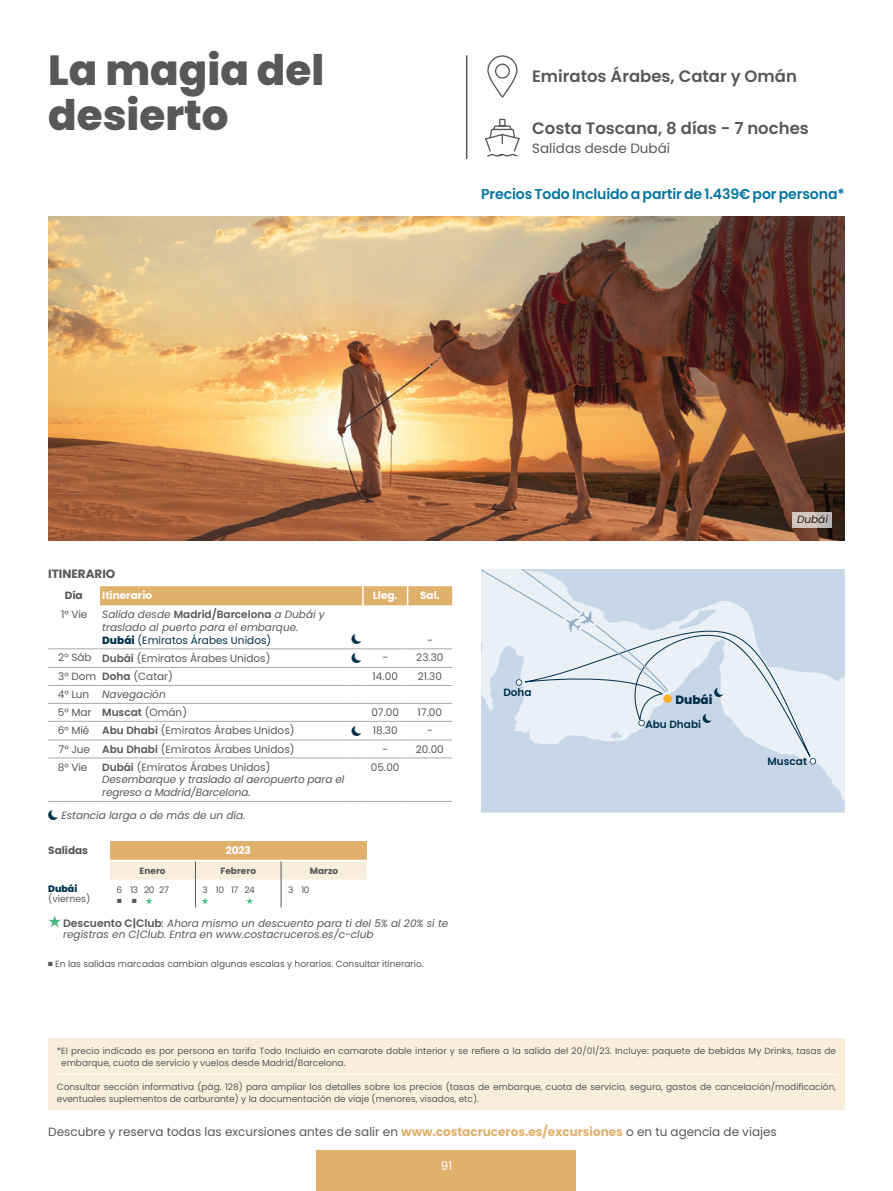
<style>
.page{position:relative;width:893px;height:1191px;background:#fff}
.page>*{position:absolute;margin:0;border:0;box-sizing:border-box;transform-origin:0 0}
.t1{font:800 42px/45px "Poppins";color:#57585a}
.t2{font:600 16.5px "Poppins";color:#57585a}
.t3{font:600 14.25px "Poppins";letter-spacing:-.01em;color:#0575a3}
.t4{font:14.25px "moonjo";color:#003049}
.t5{font:13.5px "Poppins";color:#57585a}
.t6{font:12px "Poppins";color:#57585a}
.t7{font:700 12px "Poppins";color:#57585a}
.t8{font:800 12px "Poppins";color:#003049}
.t9{font:12px "Poppins";color:#fff}
.t10{font:italic 10.5px/12.8px "Poppins";color:#57585a}
.t11{font:10.5px/18px "Poppins";color:#57585a}
.t12{font:700 10.5px "Poppins";color:#fff}
.t13{font:600 10.5px "Poppins";color:#003049}
.t14{font:700 10.5px "Poppins";color:#57585a}
.t15{font:italic 10.5px "Poppins";color:#231f20}
.t16{font:9.3px "Poppins";color:#57585a}
.t17{font:800 9.3px "Poppins";color:#003049}
.t18{font:9px/12px "Poppins";color:#57585a}
.t19{font:700 9px "Poppins";color:#57585a}
.t20{font:6px "Zapf Dingbats ITC";color:#57585a}
.s1{font-weight:600;font-style:normal}
.s2{font-weight:800;font-style:normal;color:#003049}
.s3{font-style:normal;color:#003049}
.s4{font-weight:600}
.s5{font-style:italic}
.s6{font-family:"moonjo";font-size:14.25px;color:#003049}
.s7{font-style:normal}
.s8{font-family:"moonjo";font-style:normal;font-size:14.25px;color:#003049}
.s9{color:#44b87f}
.s10{font-weight:600;font-style:normal;font-size:10.8px}
.s11{font-weight:700;color:#e0b06d}
</style>
<div class="page">
<div style="left:48px;top:1038px;width:797px;height:72px;background:#f9eedc"></div>
<hr style="left:57px;top:1074px;width:779px;height:1px;background:#fff">
<hr style="left:466px;top:55px;width:1px;height:104px;background:#57585a">
<svg style="left:487px;top:55px;width:30px;height:43px"></svg>
<svg style="left:485px;top:119px;width:35px;height:38px"></svg>
<div style="left:110px;top:841px;width:257px;height:19px;background:#e0b06d"></div>
<hr style="left:110px;top:859px;width:85px;height:2px;background:#fff">
<hr style="left:195px;top:859px;width:86px;height:2px;background:#fff">
<hr style="left:281px;top:859px;width:86px;height:2px;background:#fff">
<div style="left:99px;top:586px;width:353px;height:19px;background:#e0b06d"></div>
<hr style="left:99px;top:648px;width:251px;height:1px;background:#a8a9ad">
<svg style="left:48px;top:648px;width:51px;height:1px"></svg>
<svg style="left:350px;top:648px;width:13px;height:1px"></svg>
<hr style="left:363px;top:648px;width:45px;height:1px;background:#a8a9ad">
<hr style="left:408px;top:648px;width:44px;height:1px;background:#a8a9ad">
<hr style="left:99px;top:667px;width:251px;height:1px;background:#a8a9ad">
<svg style="left:350px;top:667px;width:13px;height:1px"></svg>
<svg style="left:48px;top:667px;width:51px;height:1px"></svg>
<hr style="left:363px;top:667px;width:45px;height:1px;background:#a8a9ad">
<hr style="left:408px;top:667px;width:44px;height:1px;background:#a8a9ad">
<hr style="left:99px;top:685px;width:251px;height:1px;background:#a8a9ad">
<svg style="left:350px;top:685px;width:13px;height:1px"></svg>
<svg style="left:48px;top:685px;width:51px;height:1px"></svg>
<hr style="left:363px;top:685px;width:45px;height:1px;background:#a8a9ad">
<hr style="left:408px;top:685px;width:44px;height:1px;background:#a8a9ad">
<hr style="left:99px;top:703px;width:251px;height:1px;background:#a8a9ad">
<svg style="left:350px;top:703px;width:13px;height:1px"></svg>
<svg style="left:48px;top:703px;width:51px;height:1px"></svg>
<hr style="left:363px;top:703px;width:45px;height:1px;background:#a8a9ad">
<hr style="left:408px;top:703px;width:44px;height:1px;background:#a8a9ad">
<hr style="left:99px;top:721px;width:251px;height:1px;background:#a8a9ad">
<svg style="left:48px;top:721px;width:51px;height:1px"></svg>
<svg style="left:350px;top:721px;width:13px;height:1px"></svg>
<hr style="left:363px;top:721px;width:45px;height:1px;background:#a8a9ad">
<hr style="left:408px;top:721px;width:44px;height:1px;background:#a8a9ad">
<hr style="left:99px;top:739px;width:251px;height:1px;background:#a8a9ad">
<svg style="left:350px;top:739px;width:13px;height:1px"></svg>
<svg style="left:48px;top:739px;width:51px;height:1px"></svg>
<hr style="left:363px;top:739px;width:45px;height:1px;background:#a8a9ad">
<hr style="left:408px;top:739px;width:44px;height:1px;background:#a8a9ad">
<hr style="left:99px;top:757px;width:251px;height:1px;background:#a8a9ad">
<svg style="left:350px;top:757px;width:13px;height:1px"></svg>
<svg style="left:48px;top:757px;width:51px;height:1px"></svg>
<hr style="left:363px;top:757px;width:45px;height:1px;background:#a8a9ad">
<hr style="left:408px;top:757px;width:44px;height:1px;background:#a8a9ad">
<svg style="left:48px;top:801px;width:51px;height:1px"></svg>
<hr style="left:99px;top:801px;width:251px;height:1px;background:#a8a9ad">
<svg style="left:350px;top:801px;width:13px;height:1px"></svg>
<hr style="left:363px;top:801px;width:45px;height:1px;background:#a8a9ad">
<hr style="left:408px;top:801px;width:44px;height:1px;background:#a8a9ad">
<svg style="left:481px;top:569px;width:364px;height:243px;background:#cbdae9"></svg>
<svg style="left:524px;top:619px;width:294px;height:154px;background:#d4e0ec"></svg>
<svg style="left:810px;top:758px;width:6px;height:6px"></svg>
<svg style="left:638px;top:720px;width:7px;height:6px"></svg>
<svg style="left:703px;top:714px;width:8px;height:9px"></svg>
<svg style="left:714px;top:688px;width:9px;height:9px"></svg>
<div style="left:663px;top:694px;width:9px;height:9px;background:#fbaf25;border-radius:50%"></div>
<svg style="left:481px;top:569px;width:188px;height:124px;background:#dae4ee"></svg>
<img style="left:48px;top:217px;width:797px;height:323px">
<svg style="left:793px;top:512px;width:39px;height:15px"></svg>
<div style="left:317px;top:1150px;width:259px;height:41px;background:#e0b06d"></div>
<svg style="left:110px;top:860px;width:257px;height:47px"></svg>
<h1 class="t1" style="left:48px;top:48px;width:278px">La magia del desierto</h1>
<h2 class="t2" style="left:532px;top:67px;width:266px">Emiratos Árabes, Catar y Omán</h2>
<h2 class="t2" style="left:532px;top:118px;width:278px">Costa Toscana, 8 días - 7 noches</h2>
<h3 class="t5" style="left:532px;top:141px;width:139px">Salidas desde Dubái</h3>
<h3 class="t3" style="left:481px;top:186px;width:365px">Precios Todo Incluido a partir de 1.439€ por persona*</h3>
<h3 class="t7" style="left:48px;top:566px;width:69px">ITINERARIO</h3>
<p class="t14" style="left:65px;top:590px;width:19px">Día</p>
<p class="t12" style="left:102px;top:590px;width:51px">Itinerario</p>
<p class="t12" style="left:373px;top:590px;width:26px">Lleg.</p>
<p class="t12" style="left:420px;top:590px;width:21px">Sal.</p>
<p class="t11" style="left:61px;top:605px;width:28px">1° Vie</p>
<p class="t10" style="left:102px;top:608px;width:224px">Salida desde <span class="s1">Madrid/Barcelona</span> a Dubái y traslado al puerto para el embarque.<br><span class="s2">Dubái</span> <span class="s3">(Emiratos Árabes Unidos)</span></p>
<h3 class="t4" style="left:352px;top:632px;width:11px">M</h3>
<p class="t11" style="left:427px;top:631px;width:7px">-</p>
<p class="t11" style="left:58px;top:649px;width:214px">2° Sáb <span class="s4">Dubái</span> (Emiratos Árabes Unidos)</p>
<h3 class="t4" style="left:352px;top:651px;width:11px">M</h3>
<p class="t11" style="left:382px;top:649px;width:7px">-</p>
<p class="t11" style="left:416px;top:649px;width:29px">23.30</p>
<p class="t11" style="left:58px;top:667px;width:116px">3° Dom <span class="s4">Doha</span> (Catar)</p>
<p class="t11" style="left:373px;top:667px;width:27px">14.00</p>
<p class="t11" style="left:418px;top:667px;width:26px">21.30</p>
<p class="t11" style="left:58px;top:685px;width:131px">4° Lun <span class="s5">Navegación<br></span>5° Mar <span class="s4">Muscat</span> (Omán)</p>
<p class="t11" style="left:371px;top:703px;width:29px">07.00</p>
<p class="t11" style="left:418px;top:703px;width:26px">17.00</p>
<p class="t11" style="left:58px;top:721px;width:238px">6° Mié <span class="s4">Abu Dhabi</span> (Emiratos Árabes Unidos)</p>
<p class="t11" style="left:352px;top:721px;width:48px"><span class="s6">M</span> 18.30</p>
<p class="t11" style="left:427px;top:721px;width:7px">-</p>
<p class="t11" style="left:59px;top:740px;width:237px">7° Jue <span class="s4">Abu Dhabi</span> (Emiratos Árabes Unidos)</p>
<p class="t11" style="left:382px;top:740px;width:7px">-</p>
<p class="t11" style="left:416px;top:740px;width:30px">20.00</p>
<p class="t11" style="left:58px;top:758px;width:31px">8° Vie</p>
<p class="t10" style="left:102px;top:760px;width:244px"><span class="s1">Dubái</span> <span class="s7">(Emiratos Árabes Unidos)<br></span>Desembarque y traslado al aeropuerto para el regreso a Madrid/Barcelona.</p>
<p class="t11" style="left:371px;top:758px;width:30px">05.00</p>
<p class="t10" style="left:48px;top:808px;width:199px"><span class="s8">M</span> Estancia larga o de más de un día.</p>
<p class="t14" style="left:48px;top:844px;width:41px">Salidas</p>
<p class="t12" style="left:226px;top:844px;width:27px">2023</p>
<p class="t19" style="left:140px;top:865px;width:28px">Enero</p>
<p class="t19" style="left:220px;top:865px;width:37px">Febrero</p>
<p class="t19" style="left:310px;top:865px;width:30px">Marzo</p>
<p class="t17" style="left:48px;top:883px;width:30px">Dubái</p>
<p class="t16" style="left:48px;top:893px;width:44px">(viernes)</p>
<p class="t18" style="left:117px;top:884px;width:54px">6 13 20 27</p>
<p class="t20" style="left:117px;top:898px;width:37px">■ ■<span class="s9">★</span></p>
<p class="t18" style="left:202px;top:884px;width:54px">3 10 17 24</p>
<p class="t18" style="left:288px;top:884px;width:23px">3 10</p>
<p class="t10" style="left:63px;top:917px;width:387px;line-height:11.2px;text-indent:-15px"><span class="s9">★</span><span class="s10">Descuento C|Club</span>: Ahora mismo un descuento para ti del 5% al 20% si te registras en C|Club. Entra en www.costacruceros.es/c-club</p>
<p class="t18" style="left:48px;top:958px;width:377px">■ En las salidas marcadas cambian algunas escalas y horarios. Consultar itinerario.</p>
<p class="t13" style="left:503px;top:687px;width:30px">Doha</p>
<p class="t15" style="left:797px;top:513px;width:32px">Dubái</p>
<h3 class="t8" style="left:675px;top:692px;width:39px">Dubái</h3>
<p class="t13" style="left:645px;top:719px;width:57px">Abu Dhabi</p>
<p class="t13" style="left:767px;top:756px;width:41px">Muscat</p>
<p class="t18" style="left:61px;top:1044px;width:777px;text-indent:-4px">*El precio indicado es por persona en tarifa Todo Incluido en camarote doble interior y se refiere a la salida del 20/01/23. Incluye: paquete de bebidas My Drinks, tasas de embarque, cuota de servicio y vuelos desde Madrid/Barcelona.</p>
<p class="t18" style="left:57px;top:1080px;width:781px">Consultar sección informativa (pág. 128) para ampliar los detalles sobre los precios (tasas de embarque, cuota de servicio, seguro, gastos de cancelación/modificación, eventuales suplementos de carburante) y la documentación de viaje (menores, visados, etc).</p>
<h3 class="t6" style="left:48px;top:1124px;width:730px">Descubre y reserva todas las excursiones antes de salir en <span class="s11">www.costacruceros.es/excursiones</span> o en tu agencia de viajes</h3>
<h3 class="t9" style="left:441px;top:1158px;width:13px">91</h3>
</div>
